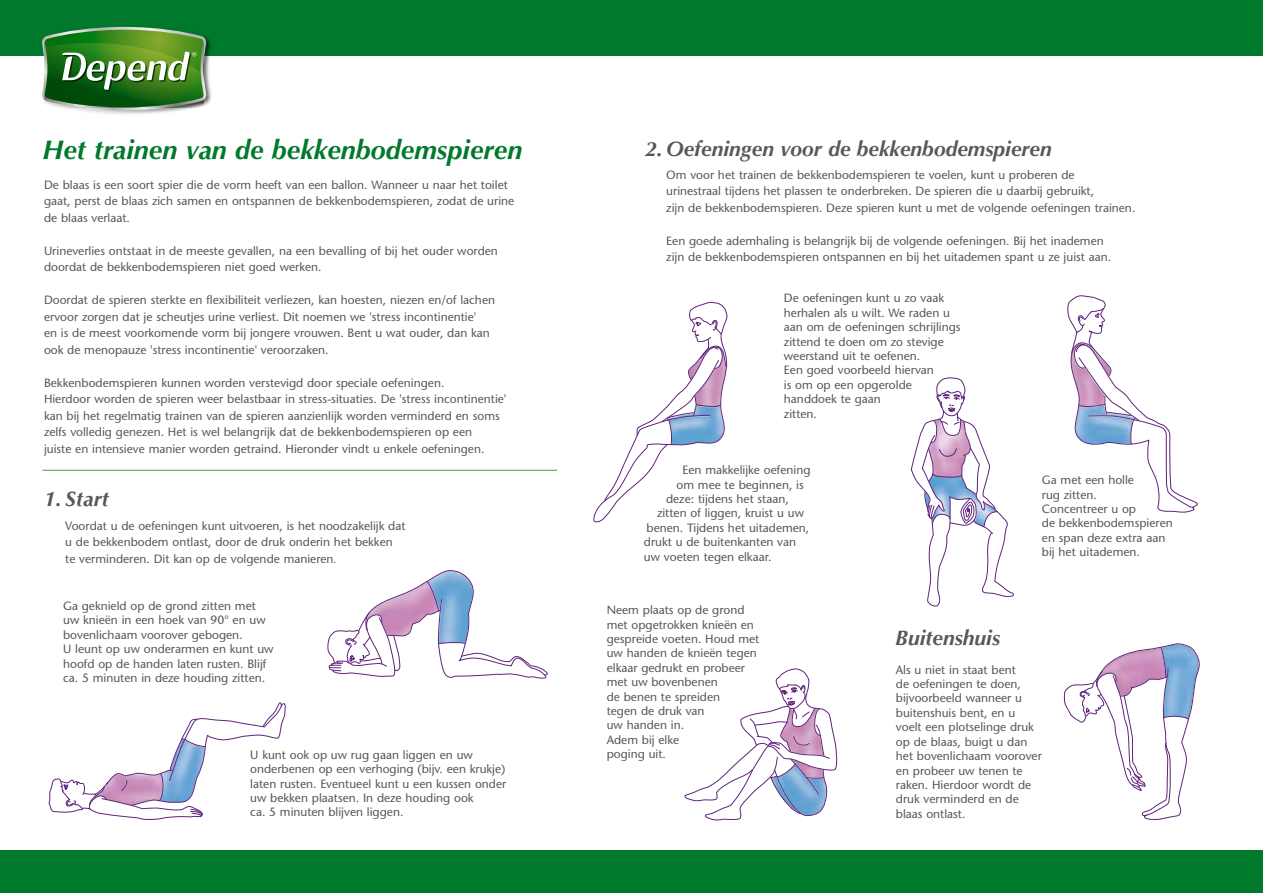
<style>
.page{position:relative;width:1263px;height:893px;background:#fff}
.page>*{position:absolute;margin:0;border:0;box-sizing:border-box;transform-origin:0 0}
.t1{font:italic 700 27px "Optima LT Std";color:#00792c}
.t2{font:italic 700 21px "Optima LT Std";color:#58585a}
.t3{font:500 12px/14.4px "Stone Sans Std";color:#58585a}
.s1{font-size:10.5px}
</style>
<div class="page">
<div style="left:0;top:0;width:1263px;height:55px;background:#00792c"></div>
<img style="left:28px;top:26px;width:197px;height:88px">
<svg style="left:41px;top:27px;width:166px;height:83px;background:#558e48"></svg>
<hr style="left:43px;top:470px;width:514px;height:1px;background:#44a12b">
<div style="left:0;top:850px;width:1263px;height:43px;background:#00792c"></div>
<svg style="left:684px;top:669px;width:154px;height:152px"></svg>
<svg style="left:593px;top:301px;width:135px;height:222px"></svg>
<svg style="left:1067px;top:295px;width:131px;height:218px"></svg>
<svg style="left:49px;top:702px;width:237px;height:118px"></svg>
<svg style="left:327px;top:570px;width:221px;height:109px"></svg>
<svg style="left:911px;top:377px;width:103px;height:230px"></svg>
<svg style="left:1064px;top:643px;width:136px;height:177px"></svg>
<h1 class="t1" style="left:42px;top:134px;width:481px">Het trainen van de bekkenbodemspieren</h1>
<p class="t3" style="left:44px;top:176px;width:472px;line-height:16.5px">De blaas is een soort spier die de vorm heeft van een ballon. Wanneer u naar het toilet gaat, perst de blaas zich samen en ontspannen de bekkenbodemspieren, zodat de urine de blaas verlaat.</p>
<p class="t3" style="left:44px;top:242px;width:455px;line-height:16.5px">Urineverlies ontstaat in de meeste gevallen, na een bevalling of bij het ouder worden doordat de bekkenbodemspieren niet goed werken.</p>
<p class="t3" style="left:44px;top:292px;width:453px;line-height:16.5px">Doordat de spieren sterkte en flexibiliteit verliezen, kan hoesten, niezen en/of lachen ervoor zorgen dat je scheutjes urine verliest. Dit noemen we 'stress incontinentie'<br>en is de meest voorkomende vorm bij jongere vrouwen. Bent u wat ouder, dan kan ook de menopauze 'stress incontinentie' veroorzaken.</p>
<p class="t3" style="left:44px;top:374px;width:464px;line-height:16.5px">Bekkenbodemspieren kunnen worden verstevigd door speciale oefeningen.<br>Hierdoor worden de spieren weer belastbaar in stress-situaties. De 'stress incontinentie' kan bij het regelmatig trainen van de spieren aanzienlijk worden verminderd en soms zelfs volledig genezen. Het is wel belangrijk dat de bekkenbodemspieren op een<br>juiste en intensieve manier worden getraind. Hieronder vindt u enkele oefeningen.</p>
<h2 class="t2" style="left:44px;top:486px;width:66px">1. Start</h2>
<p class="t3" style="left:65px;top:517px;width:342px;line-height:16.5px">Voordat u de oefeningen kunt uitvoeren, is het noodzakelijk dat u de bekkenbodem ontlast, door de druk onderin het bekken te verminderen. Dit kan op de volgende manieren<span class="s1">.</span></p>
<p class="t3" style="left:63px;top:598px;width:212px">Ga geknield op de grond zitten met uw knieën in een hoek van 90° en uw bovenlichaam voorover gebogen.<br>U leunt op uw onderarmen en kunt uw hoofd op de handen laten rusten. Blijf ca. 5 minuten in deze houding zitten.</p>
<p class="t3" style="left:250px;top:747px;width:258px">U kunt ook op uw rug gaan liggen en uw onderbenen op een verhoging (bijv. een krukje) laten rusten. Eventueel kunt u een kussen onder uw bekken plaatsen. In deze houding ook<br>ca. 5 minuten blijven liggen.</p>
<h2 class="t2" style="left:645px;top:137px;width:408px">2. Oefeningen voor de bekkenbodemspieren</h2>
<p class="t3" style="left:666px;top:166px;width:471px;line-height:16.5px">Om voor het trainen de bekkenbodemspieren te voelen, kunt u proberen de<br>urinestraal tijdens het plassen te onderbreken. De spieren die u daarbij gebruikt,<br>zijn de bekkenbodemspieren. Deze spieren kunt u met de volgende oefeningen trainen.</p>
<p class="t3" style="left:666px;top:232px;width:446px;line-height:16.5px">Een goede ademhaling is belangrijk bij de volgende oefeningen. Bij het inademen zijn de bekkenbodemspieren ontspannen en bij het uitademen spant u ze juist aan.</p>
<p class="t3" style="left:784px;top:291px;width:178px">De oefeningen kunt u zo vaak herhalen als u wilt. We raden u aan om de oefeningen schrijlings zittend te doen om zo stevige weerstand uit te oefenen.<br>Een goed voorbeeld hiervan<br>is om op een opgerolde handdoek te gaan<br>zitten.</p>
<p class="t3" style="left:682px;top:463px;width:129px">Een makkelijke oefening</p>
<p class="t3" style="left:676px;top:477px;width:129px">om mee te beginnen, is</p>
<p class="t3" style="left:666px;top:492px;width:124px">deze: tijdens het staan,</p>
<p class="t3" style="left:657px;top:506px;width:149px">zitten of liggen, kruist u uw</p>
<p class="t3" style="left:646px;top:520px;width:164px">benen. Tijdens het uitademen,</p>
<p class="t3" style="left:644px;top:535px;width:154px">drukt u de buitenkanten van</p>
<p class="t3" style="left:644px;top:549px;width:129px">uw voeten tegen elkaar.</p>
<p class="t3" style="left:1042px;top:473px;width:132px">Ga met een holle<br>rug zitten.<br>Concentreer u op<br>de bekkenbodemspieren en span deze extra aan bij het uitademen.</p>
<p class="t3" style="left:607px;top:603px;width:154px">Neem plaats op de grond met opgetrokken knieën en gespreide voeten. Houd met uw handen de knieën tegen elkaar gedrukt en probeer met uw bovenbenen<br>de benen te spreiden<br>tegen de druk van<br>uw handen in.<br>Adem bij elke<br>poging uit.</p>
<h2 class="t2" style="left:895px;top:625px;width:107px">Buitenshuis</h2>
<p class="t3" style="left:896px;top:662px;width:147px">Als u niet in staat bent<br>de oefeningen te doen, bijvoorbeeld wanneer u buitenshuis bent, en u voelt een plotselinge druk op de blaas, buigt u dan het bovenlichaam voorover en probeer uw tenen te raken. Hierdoor wordt de druk verminderd en de blaas ontlast.</p>
</div>
